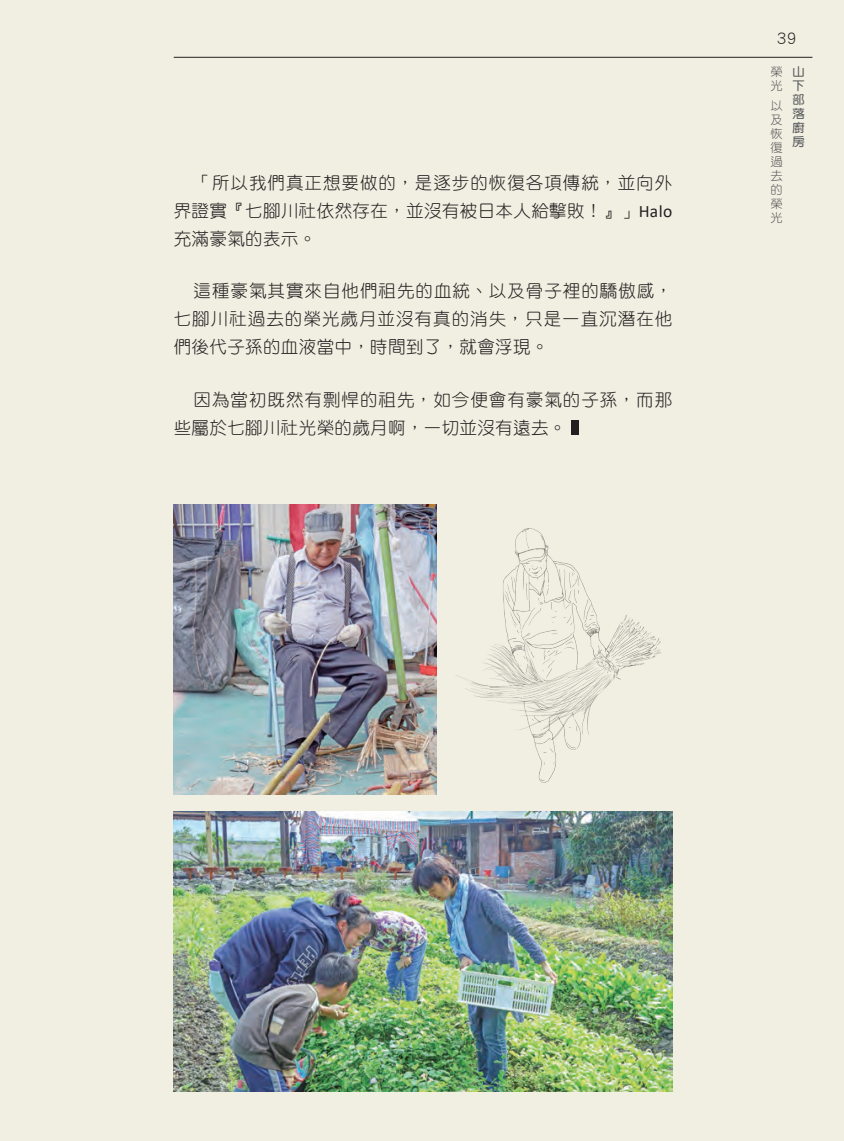
<style>
.page{position:relative;width:844px;height:1141px;background:#fff}
.page>*{position:absolute;margin:0;border:0;box-sizing:border-box;transform-origin:0 0}
.t1{font:17.5px/28px "DF Yuan Std W3";letter-spacing:.055em;color:#231f20;text-align:justify}
.t2{font:12.25px/14px "DF Yuan Std W3";color:#57585a}
.t3{font:12.25px/14px "DF Yuan Std W7";color:#57585a;text-align:justify}
.s1{font-family:"Calibri"}
</style>
<div class="page">
<div style="left:0;top:0;width:843px;height:1141px;background:#f1efe2"></div>
<hr style="left:174px;top:57px;width:638px;height:1px;background:#231f20">
<img style="left:456px;top:528px;width:205px;height:255px">
<img style="left:174px;top:811px;width:498px;height:280px">
<img style="left:174px;top:505px;width:262px;height:290px">
<div style="left:570px;top:420px;width:8px;height:15px;background:#231f20"></div>
<p class="t1" style="left:174px;top:168px;width:500px;text-indent:20px">「所以我們真正想要做的，是逐步的恢復各項傳統，並向外界證實『七腳川社依然存在，並沒有被日本人給擊敗！』」<span class="s1">Halo</span>充滿豪氣的表示。</p>
<p class="t1" style="left:174px;top:277px;width:500px;text-indent:20px">這種豪氣其實來自他們祖先的血統、以及骨子裡的驕傲感，七腳川社過去的榮光歲月並沒有真的消失，只是一直沉潛在他們後代子孫的血液當中，時間到了，就會浮現。</p>
<p class="t1" style="left:174px;top:386px;width:500px;text-indent:20px">因為當初既然有剽悍的祖先，如今便會有豪氣的子孫，而那些屬於七腳川社光榮的歲月啊，一切並沒有遠去。</p>
<p class="t1" style="left:776px;top:23px;width:21px">39</p>
<p class="t2" style="left:770px;top:64px;width:13px">榮光</p>
<p class="t3" style="left:792px;top:64px;width:13px">山下部落廚房</p>
<p class="t2" style="left:770px;top:98px;width:13px;text-align:justify">以及恢復過去的榮光</p>
</div>
